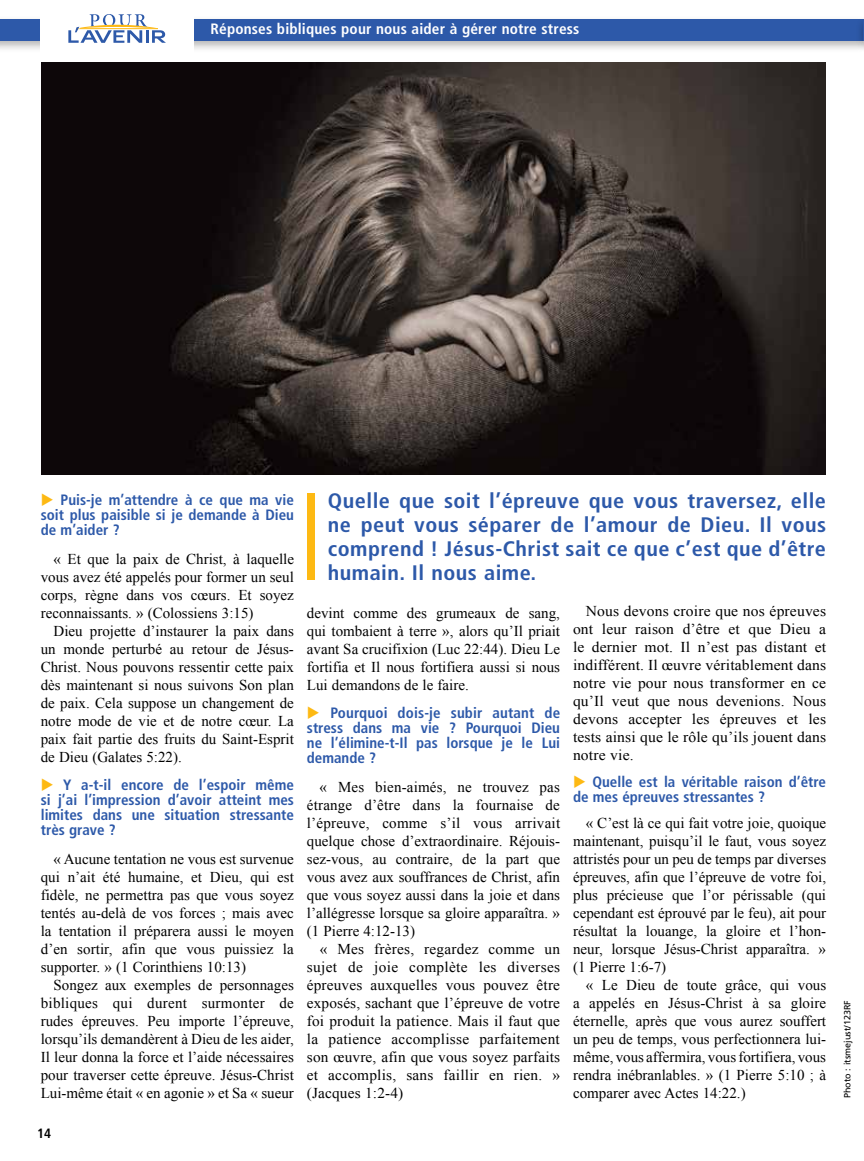
<style>
.page{position:relative;width:864px;height:1161px;background:#fff}
.page>*{position:absolute;margin:0;border:0;box-sizing:border-box;transform-origin:0 0}
.t1{font:700 condensed 21px/24px "Frutiger";letter-spacing:.02em;color:#2d59a9;text-align:justify;scale:1.06 1}
.t2{font:15px/18px "Times New Roman";color:#000;text-align:justify}
.t3{font:700 condensed 15px/15px "Frutiger";color:#2d59a9;text-align:justify}
.t4{font:15px/18px "Times New Roman";color:#000;text-align:justify;scale:1.04 1}
.t5{font:700 condensed 15px "Frutiger";letter-spacing:.01em;color:#fff}
.t6{font:700 condensed 13.5px "Frutiger";color:#000}
.t7{font:9px "Frutiger";color:#000}
.s1{color:#fdb913}
</style>
<div class="page">
<div style="left:0;top:15px;width:864px;height:38px;background:#000;opacity:.3"></div>
<div style="left:0;top:19px;width:864px;height:22px;background:#2d59a9"></div>
<div style="left:40px;top:14px;width:154px;height:39px;background:#fff"></div>
<svg style="left:68px;top:14px;width:98px;height:29px"></svg>
<div style="left:856px;top:15px;width:8px;height:38px;background:#000;opacity:.3"></div>
<svg style="left:863px;top:19px;width:1px;height:22px"></svg>
<img style="left:41px;top:62px;width:785px;height:413px">
<div style="left:307px;top:493px;width:8px;height:87px;background:#fdb913"></div>
<p class="t5" style="left:211px;top:20px;width:370px">Réponses bibliques pour nous aider à gérer notre stress</p>
<p class="t3" style="left:41px;top:492px;width:255px"><span class="s1">◆</span> Puis-je m’attendre à ce que ma vie soit plus paisible si je demande à Dieu de m’aider ?</p>
<p class="t2" style="left:41px;top:549px;width:255px;text-indent:13px">« Et que la paix de Christ, à laquelle vous avez été appelés pour former un seul corps, règne dans vos cœurs. Et soyez reconnaissants. » (Colossiens 3:15)</p>
<p class="t2" style="left:41px;top:621px;width:255px;text-indent:13px">Dieu projette d’instaurer la paix dans un monde perturbé au retour de Jésus-Christ. Nous pouvons ressentir cette paix dès maintenant si nous suivons Son plan de paix. Cela suppose un changement de notre mode de vie et de notre cœur. La paix fait partie des fruits du Saint-Esprit de Dieu (Galates 5:22).</p>
<p class="t3" style="left:41px;top:778px;width:255px"><span class="s1">◆</span> Y a-t-il encore de l’espoir même si j’ai l’impression d’avoir atteint mes limites dans une situation stressante très grave ?</p>
<p class="t2" style="left:41px;top:850px;width:255px;text-indent:13px">« Aucune tentation ne vous est survenue qui n’ait été humaine, et Dieu, qui est fidèle, ne permettra pas que vous soyez tentés au-delà de vos forces ; mais avec la tentation il préparera aussi le moyen d’en sortir, afin que vous puissiez la supporter. » (1 Corinthiens 10:13)</p>
<p class="t2" style="left:41px;top:976px;width:255px;text-indent:13px">Songez aux exemples de personnages bibliques qui durent surmonter de rudes épreuves. Peu importe l’épreuve, lorsqu’ils demandèrent à Dieu de les aider, Il leur donna la force et l’aide nécessaires pour traverser cette épreuve. Jésus-Christ Lui-même était « en agonie » et Sa « sueur</p>
<p class="t6" style="left:37px;top:1126px;width:16px">14</p>
<h1 class="t1" style="left:328px;top:489px;width:471px">Quelle que soit l’épreuve que vous traversez, elle ne peut vous séparer de l’amour de Dieu. Il vous comprend ! Jésus-Christ sait ce que c’est que d’être humain. Il nous aime.</h1>
<p class="t2" style="left:307px;top:603px;width:255px">devint comme des grumeaux de sang, qui tombaient à terre », alors qu’Il priait avant Sa crucifixion (Luc 22:44). Dieu Le fortifia et Il nous fortifiera aussi si nous Lui demandons de le faire.</p>
<p class="t3" style="left:307px;top:706px;width:255px"><span class="s1">◆</span> Pourquoi dois-je subir autant de stress dans ma vie ? Pourquoi Dieu ne l’élimine-t-Il pas lorsque je le Lui demande ?</p>
<p class="t2" style="left:307px;top:778px;width:255px;text-indent:13px">« Mes bien-aimés, ne trouvez pas étrange d’être dans la fournaise de l’épreuve, comme s’il vous arrivait quelque chose d’extraordinaire. Réjouis&shy;sez-vous, au contraire, de la part que vous avez aux souffrances de Christ, afin que vous soyez aussi dans la joie et dans l’allégresse lorsque sa gloire apparaîtra. » (1 Pierre 4:12-13)</p>
<p class="t2" style="left:307px;top:940px;width:255px;text-indent:13px">« Mes frères, regardez comme un sujet de joie complète les diverses épreuves auxquelles vous pouvez être exposés, sachant que l’épreuve de votre foi produit la patience. Mais il faut que la patience accomplisse parfaitement son œuvre, afin que vous soyez parfaits et accomplis, sans faillir en rien. » (Jacques 1:2-4)</p>
<p class="t4" style="left:573px;top:602px;width:245px;text-indent:13px">Nous devons croire que nos épreuves ont leur raison d’être et que Dieu a le dernier mot. Il n’est pas distant et indifférent. Il œuvre véritablement dans notre vie pour nous transformer en ce qu’Il veut que nous devenions. Nous devons accepter les épreuves et les tests ainsi que le rôle qu’ils jouent dans notre vie.</p>
<p class="t3" style="left:573px;top:774px;width:255px"><span class="s1">◆</span> Quelle est la véritable raison d’être de mes épreuves stressantes ?</p>
<p class="t2" style="left:573px;top:814px;width:255px;text-indent:13px">« C’est là ce qui fait votre joie, quoique maintenant, puisqu’il le faut, vous soyez attristés pour un peu de temps par diverses épreuves, afin que l’épreuve de votre foi, plus précieuse que l’or périssable (qui cependant est éprouvé par le feu), ait pour résultat la louange, la gloire et l’hon&shy;neur, lorsque Jésus-Christ apparaîtra. » (1 Pierre 1:6-7)</p>
<p class="t2" style="left:573px;top:976px;width:255px;text-indent:13px">« Le Dieu de toute grâce, qui vous a appelés en Jésus-Christ à sa gloire éternelle, après que vous aurez souffert un peu de temps, vous perfectionnera lui&shy;même, vous affermira, vous fortifiera, vous rendra inébranlables. » (1 Pierre 5:10 ; à comparer avec Actes 14:22.)</p>
<p class="t7" style="left:842px;top:1098px;width:100px;rotate:-90deg">Photo : itsmejust/123RF</p>
</div>
